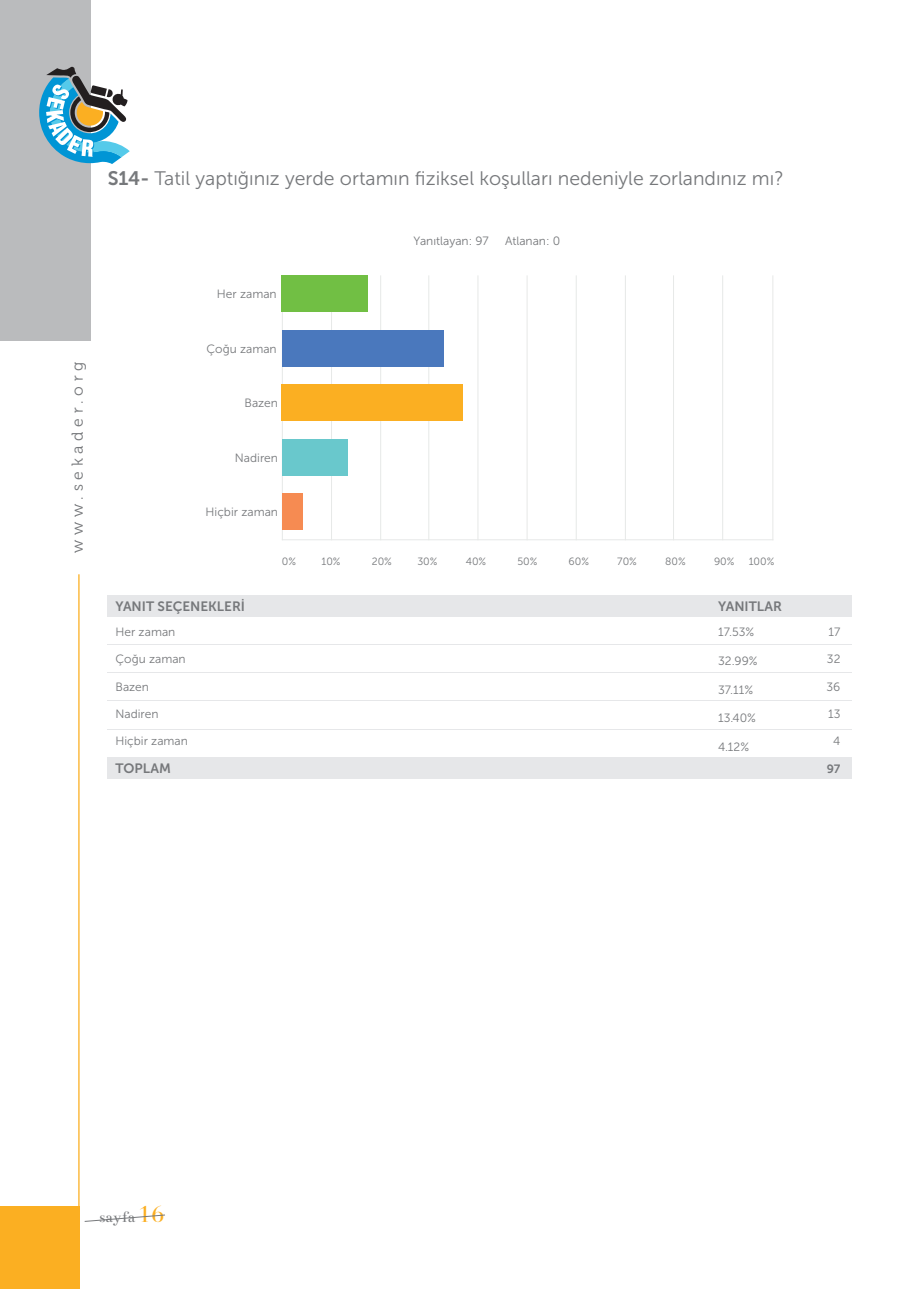
<style>
.page{position:relative;width:919px;height:1289px;background:#fff}
.page>*{position:absolute;margin:0;border:0;box-sizing:border-box;transform-origin:0 0}
.t1{font:19.5px "Museo Sans 300";color:#76787b}
.t2{font:16.35px "Bentham";color:#76787b}
.t3{font:15.9px "Museo 300";letter-spacing:.3em;color:#76787b}
.t4{font:13.5px "Museo Sans 700";color:#76787b}
.t5{font:12px "Museo Sans 300";color:#76787b}
.t6{font:12px "Museo Sans 700";color:#76787b}
.t7{font:10.5px "Museo Sans 300";color:#76787b}
.s1{font-family:"Museo Sans 700"}
.s2{font-family:"Bauer Bodoni BT Titling";font-size:21.75px;color:#fbaf22}
</style>
<div class="page">
<div style="left:0;top:1205px;width:80px;height:83px;background:#fbaf22"></div>
<svg style="left:85px;top:1214px;width:80px;height:7px"></svg>
<div style="left:0;top:0;width:91px;height:340px;background:#babbbd"></div>
<svg style="left:39px;top:66px;width:91px;height:98px"></svg>
<hr style="left:78px;top:574px;width:2px;height:714px;background:#fbaf22">
<hr style="left:331px;top:275px;width:1px;height:265px;background:#e7e9e8">
<hr style="left:380px;top:275px;width:1px;height:265px;background:#e7e9e8">
<hr style="left:428px;top:275px;width:1px;height:265px;background:#e7e9e8">
<hr style="left:477px;top:275px;width:1px;height:265px;background:#e7e9e8">
<hr style="left:526px;top:275px;width:1px;height:265px;background:#e7e9e8">
<hr style="left:575px;top:275px;width:1px;height:265px;background:#e7e9e8">
<hr style="left:624px;top:275px;width:2px;height:265px;background:#e7e9e8">
<hr style="left:673px;top:275px;width:1px;height:265px;background:#e7e9e8">
<hr style="left:722px;top:275px;width:1px;height:265px;background:#e7e9e8">
<hr style="left:772px;top:275px;width:1px;height:265px;background:#e7e9e8">
<hr style="left:282px;top:275px;width:1px;height:265px;background:#e7e9e8">
<hr style="left:282px;top:539px;width:491px;height:1px;background:#e7e9e8">
<div style="left:282px;top:330px;width:161px;height:36px;background:#4a78bd"></div>
<div style="left:282px;top:384px;width:181px;height:37px;background:#fbaf22"></div>
<div style="left:282px;top:494px;width:20px;height:36px;background:#f68b52"></div>
<div style="left:282px;top:439px;width:65px;height:36px;background:#69c8cc"></div>
<div style="left:282px;top:275px;width:86px;height:36px;background:#71bf44"></div>
<div style="left:108px;top:595px;width:744px;height:21px;background:#e6e7e9"></div>
<div style="left:108px;top:757px;width:744px;height:22px;background:#e6e7e9"></div>
<hr style="left:108px;top:644px;width:744px;height:1px;background:#e6e7e9">
<hr style="left:108px;top:672px;width:744px;height:1px;background:#e6e7e9">
<hr style="left:108px;top:700px;width:744px;height:1px;background:#e6e7e9">
<hr style="left:108px;top:728px;width:744px;height:1px;background:#e6e7e9">
<h3 class="t3" style="left:69px;top:553px;width:192px;rotate:-90deg">www.sekader.org</h3>
<h1 class="t1" style="left:108px;top:167px;width:677px"><span class="s1">S14-</span> Tatil yaptığınız yerde ortamın fiziksel koşulları nedeniyle zorlandınız mı?</h1>
<p class="t5" style="left:217px;top:287px;width:61px">Her zaman</p>
<p class="t5" style="left:206px;top:342px;width:72px">Çoğu zaman</p>
<p class="t5" style="left:244px;top:396px;width:35px">Bazen</p>
<p class="t5" style="left:235px;top:451px;width:45px">Nadiren</p>
<p class="t5" style="left:205px;top:506px;width:74px">Hiçbir zaman</p>
<p class="t5" style="left:413px;top:234px;width:77px">Yanıtlayan: 97</p>
<p class="t5" style="left:505px;top:234px;width:57px">Atlanan: 0</p>
<p class="t4" style="left:115px;top:599px;width:131px">YANIT SEÇENEKLERİ</p>
<p class="t5" style="left:115px;top:626px;width:61px">Her zaman</p>
<p class="t5" style="left:115px;top:653px;width:72px">Çoğu zaman</p>
<p class="t5" style="left:115px;top:680px;width:35px">Bazen</p>
<p class="t5" style="left:115px;top:707px;width:45px">Nadiren</p>
<p class="t5" style="left:115px;top:734px;width:74px">Hiçbir zaman</p>
<p class="t4" style="left:115px;top:760px;width:57px">TOPLAM</p>
<p class="t7" style="left:282px;top:556px;width:16px">0%</p>
<p class="t7" style="left:321px;top:556px;width:21px">10%</p>
<p class="t7" style="left:372px;top:556px;width:22px">20%</p>
<p class="t7" style="left:417px;top:556px;width:22px">30%</p>
<p class="t7" style="left:465px;top:556px;width:22px">40%</p>
<p class="t7" style="left:517px;top:556px;width:22px">50%</p>
<p class="t7" style="left:568px;top:556px;width:22px">60%</p>
<p class="t7" style="left:617px;top:556px;width:21px">70%</p>
<p class="t7" style="left:665px;top:556px;width:22px">80%</p>
<p class="t7" style="left:714px;top:556px;width:22px">90%</p>
<p class="t7" style="left:748px;top:556px;width:27px">100%</p>
<p class="t4" style="left:718px;top:599px;width:65px">YANITLAR</p>
<p class="t5" style="left:718px;top:626px;width:38px">17.53%</p>
<p class="t5" style="left:718px;top:654px;width:41px">32.99%</p>
<p class="t5" style="left:718px;top:683px;width:37px">37.11%</p>
<p class="t5" style="left:718px;top:711px;width:39px">13.40%</p>
<p class="t5" style="left:718px;top:740px;width:32px">4.12%</p>
<p class="t5" style="left:828px;top:626px;width:13px">17</p>
<p class="t5" style="left:826px;top:653px;width:15px">32</p>
<p class="t5" style="left:826px;top:680px;width:15px">36</p>
<p class="t5" style="left:828px;top:707px;width:14px">13</p>
<p class="t5" style="left:833px;top:734px;width:9px">4</p>
<p class="t6" style="left:826px;top:762px;width:15px">97</p>
<h2 class="t2" style="left:99px;top:1208px;width:67px">sayfa <span class="s2">16</span></h2>
</div>
